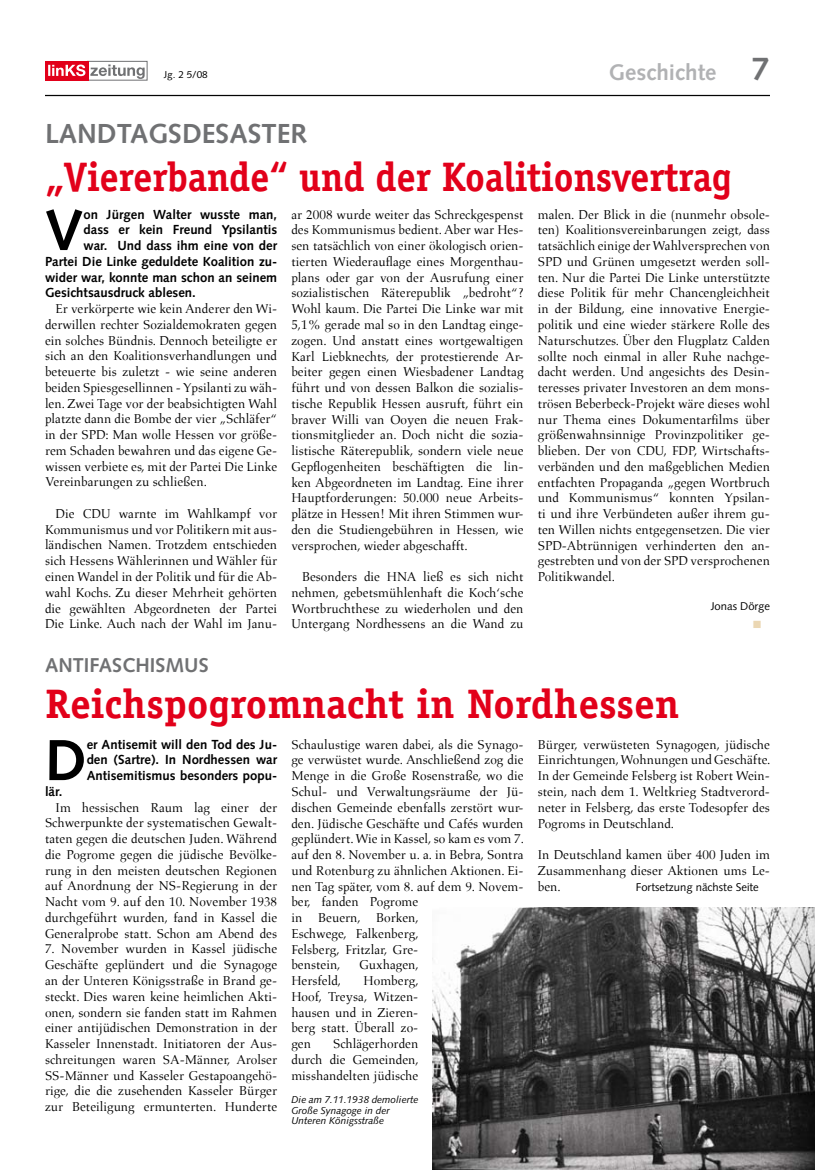
<style>
.page{position:relative;width:815px;height:1170px;background:#fff}
.page>*{position:absolute;margin:0;border:0;box-sizing:border-box;transform-origin:0 0}
.t1{font:700 57.75px "Syntax";color:#000}
.t2{font:700 41.25px "Officina Serif";letter-spacing:-.005em;color:#e2001a;scale:.93 1}
.t3{font:700 41.25px "Officina Serif";letter-spacing:-.005em;color:#e2001a}
.t4{font:700 27.5px "Syntax";color:#707173}
.t5{font:700 22.5px "Syntax";color:#b1b2b4}
.t6{font:700 20px "Syntax";color:#707173}
.t7{font:13.12px/15.8px "Aldus LT";color:#000;text-align:justify}
.t8{font:700 13.12px/15.8px "Syntax";color:#000;text-align:justify}
.t9{font:12.5px "Wingdings";color:#ebd7b3}
.t10{font:11.25px "Syntax";color:#000}
.t11{font:italic 10px/10.6px "Syntax";color:#000}
.t12{font:10px "Syntax";color:#000}
</style>
<div class="page">
<hr style="left:45px;top:95px;width:725px;height:1px;background:#000">
<div style="left:87px;top:61px;width:60px;height:19px;border:1px solid #707173"></div>
<div style="left:45px;top:61px;width:43px;height:19px;background:#e2001a"></div>
<svg style="left:48px;top:64px;width:97px;height:15px"></svg>
<img style="left:433px;top:907px;width:382px;height:262px">
<p class="t12" style="left:164px;top:69px;width:45px">Jg. 2 5/08</p>
<h3 class="t5" style="left:609px;top:59px;width:109px">Geschichte</h3>
<h3 class="t4" style="left:45px;top:118px;width:264px">Lan dtagsdesaster</h3>
<h2 class="t2" style="left:45px;top:152px;width:740px">„Viererbande“ und der Koalitionsvertrag</h2>
<h1 class="t1" style="left:45px;top:197px;width:38px">V</h1>
<p class="t8" style="left:84px;top:206px;width:195px">on Jürgen Walter wusste man,</p>
<p class="t8" style="left:84px;top:222px;width:195px">dass er kein Freund Ypsilantis</p>
<p class="t8" style="left:84px;top:238px;width:195px">war. Und dass ihm eine von der</p>
<p class="t8" style="left:45px;top:253px;width:234px">Partei Die Linke geduldete Koalition zu-</p>
<p class="t8" style="left:45px;top:269px;width:234px">wider war, konnte man schon an seinem</p>
<p class="t8" style="left:45px;top:285px;width:152px">Gesichtsausdruck ablesen.</p>
<p class="t7" style="left:45px;top:301px;width:234px;text-indent:11px">Er verkörperte wie kein Anderer den Wi&shy;derwillen rechter Sozialdemokraten gegen ein solches Bündnis. Dennoch beteiligte er sich an den Koalitionsverhandlungen und beteuerte bis zuletzt - wie seine anderen beiden Spiesgesellinnen - Ypsilanti zu wäh&shy;len. Zwei Tage vor der beabsichtigten Wahl platzte dann die Bombe der vier „Schläfer“ in der SPD: Man wolle Hessen vor größe&shy;rem Schaden bewahren und das eigene Ge&shy;wissen verbiete es, mit der Partei Die Linke Vereinbarungen zu schließen.</p>
<p class="t7" style="left:45px;top:506px;width:234px;text-indent:11px">Die CDU warnte im Wahlkampf vor Kommunismus und vor Politikern mit aus&shy;ländischen Namen. Trotzdem entschieden sich Hessens Wählerinnen und Wähler für einen Wandel in der Politik und für die Ab&shy;wahl Kochs. Zu dieser Mehrheit gehörten die gewählten Abgeordneten der Partei Die Linke. Auch nach der Wahl im Janu-</p>
<h3 class="t6" style="left:45px;top:653px;width:80px">Antifasch</h3>
<h3 class="t6" style="left:150px;top:653px;width:20px">ismus</h3>
<p class="t7" style="left:291px;top:206px;width:234px">ar 2008 wurde weiter das Schreckgespenst des Kommunismus bedient. Aber war Hes&shy;sen tatsächlich von einer ökologisch orien&shy;tierten Wiederauflage eines Morgenthau&shy;plans oder gar von der Ausrufung einer sozialistischen Räterepublik „bedroht“?<br>Wohl kaum. Die Partei Die Linke war mit 5,1% gerade mal so in den Landtag einge&shy;zogen. Und anstatt eines wortgewaltigen Karl Liebknechts, der protestierende Ar&shy;beiter gegen einen Wiesbadener Landtag führt und von dessen Balkon die sozialis&shy;tische Republik Hessen ausruft, führt ein braver Willi van Ooyen die neuen Frak&shy;tionsmitglieder an. Doch nicht die sozia&shy;listische Räterepublik, sondern viele neue Gepflogenheiten beschäftigten die lin&shy;ken Abgeordneten im Landtag. Eine ihrer Hauptforderungen: 50.000 neue Arbeits&shy;plätze in Hessen! Mit ihren Stimmen wur&shy;den die Studiengebühren in Hessen, wie versprochen, wieder abgeschafft.</p>
<p class="t7" style="left:291px;top:569px;width:234px;text-indent:11px">Besonders die HNA ließ es sich nicht nehmen, gebetsmühlenhaft die Koch‘sche Wortbruchthese zu wiederholen und den Untergang Nordhessens an die Wand zu</p>
<p class="t7" style="left:538px;top:206px;width:234px">malen. Der Blick in die (nunmehr obsole&shy;ten) Koalitionsvereinbarungen zeigt, dass tatsächlich einige der Wahlversprechen von SPD und Grünen umgesetzt werden soll&shy;ten. Nur die Partei Die Linke unterstützte diese Politik für mehr Chancengleichheit in der Bildung, eine innovative Energie&shy;politik und eine wieder stärkere Rolle des Naturschutzes. Über den Flugplatz Calden sollte noch einmal in aller Ruhe nachge&shy;dacht werden. Und angesichts des Desin&shy;teresses privater Investoren an dem mons&shy;trösen Beberbeck-Projekt wäre dieses wohl nur Thema eines Dokumentarfilms über größenwahnsinnige Provinzpolitiker ge&shy;blieben. Der von CDU, FDP, Wirtschafts&shy;verbänden und den maßgeblichen Medien entfachten Propaganda „gegen Wortbruch und Kommunismus“ konnten Ypsilan&shy;ti und ihre Verbündeten außer ihrem gu&shy;ten Willen nichts entgegensetzen. Die vier SPD-Abtrünnigen verhinderten den an&shy;gestrebten und von der SPD versprochenen Politikwandel.</p>
<p class="t10" style="left:711px;top:600px;width:61px">Jonas Dörge</p>
<p class="t9" style="left:752px;top:617px;width:11px">■</p>
<h2 class="t3" style="left:45px;top:678px;width:636px">Reichspogromnacht in Nordhessen</h2>
<h1 class="t1" style="left:45px;top:727px;width:36px">D</h1>
<p class="t8" style="left:87px;top:736px;width:192px">er Antisemit will den Tod des Ju&shy;den (Sartre). In Nordhessen war Antisemitismus besonders popu-</p>
<p class="t8" style="left:45px;top:783px;width:19px">lär.</p>
<p class="t7" style="left:45px;top:799px;width:234px;text-indent:11px">Im hessischen Raum lag einer der Schwerpunkte der systematischen Gewalt&shy;taten gegen die deutschen Juden. Während die Pogrome gegen die jüdische Bevölke&shy;rung in den meisten deutschen Regionen auf Anordnung der NS-Regierung in der Nacht vom 9. auf den 10. November 1938 durchgeführt wurden, fand in Kassel die Generalprobe statt. Schon am Abend des</p>
<p class="t7" style="left:45px;top:941px;width:234px">7. November wurden in Kassel jüdische Geschäfte geplündert und die Synagoge an der Unteren Königsstraße in Brand ge&shy;steckt. Dies waren keine heimlichen Akti&shy;onen, sondern sie fanden statt im Rahmen einer antijüdischen Demonstration in der Kasseler Innenstadt. Initiatoren der Aus&shy;schreitungen waren SA-Männer, Arolser SS-Männer und Kasseler Gestapoangehö&shy;rige, die die zusehenden Kasseler Bürger zur Beteiligung ermunterten. Hunderte</p>
<p class="t7" style="left:291px;top:736px;width:234px;text-align:left">Schaulustige waren dabei, als die Synago&shy;ge verwüstet wurde. Anschließend zog die Menge in die Große Rosenstraße, wo die Schul- und Verwaltungsräume der Jü&shy;dischen Gemeinde ebenfalls zerstört wur&shy;den. Jüdische Geschäfte und Cafés wurden geplündert. Wie in Kassel, so kam es vom 7. auf den 8. November u. a. in Bebra, Sontra und Rotenburg zu ähnlichen Aktionen. Ei&shy;nen Tag später, vom 8. auf dem 9. Novem&shy;ber, fanden Pogrome<br>in Beuern, Borken,<br>Eschwege, Falkenberg,<br>Felsberg, Fritzlar, Gre-<br>benstein,</p>
<p class="t7" style="left:359px;top:957px;width:61px">Guxhagen,</p>
<p class="t7" style="left:291px;top:972px;width:129px;text-indent:72px">Homberg, Hoof, Treysa, Witzen&shy;hausen und in Zieren&shy;berg statt. Überall zo&shy;gen</p>
<p class="t7" style="left:291px;top:972px;width:51px">Hersfeld,</p>
<p class="t7" style="left:291px;top:1035px;width:129px;text-indent:42px">Schlägerhorden durch die Gemeinden, misshandelten jüdische</p>
<p class="t11" style="left:291px;top:1094px;width:129px">Die am 7.11.1938 demolierte<br>Große Synagoge in der<br>Unteren Königsstraße</p>
<p class="t7" style="left:538px;top:736px;width:234px">Bürger, verwüsteten Synagogen, jüdische Einrichtungen, Wohnungen und Geschäfte.<br>In der Gemeinde Felsberg ist Robert Wein&shy;stein, nach dem 1. Weltkrieg Stadtverord&shy;neter in Felsberg, das erste Todesopfer des Pogroms in Deutschland.</p>
<p class="t7" style="left:538px;top:846px;width:234px">In Deutschland kamen über 400 Juden im Zusammenhang dieser Aktionen ums Le&shy;ben.</p>
<p class="t10" style="left:636px;top:879px;width:125px">Fortsetzung nächste Seite</p>
</div>
